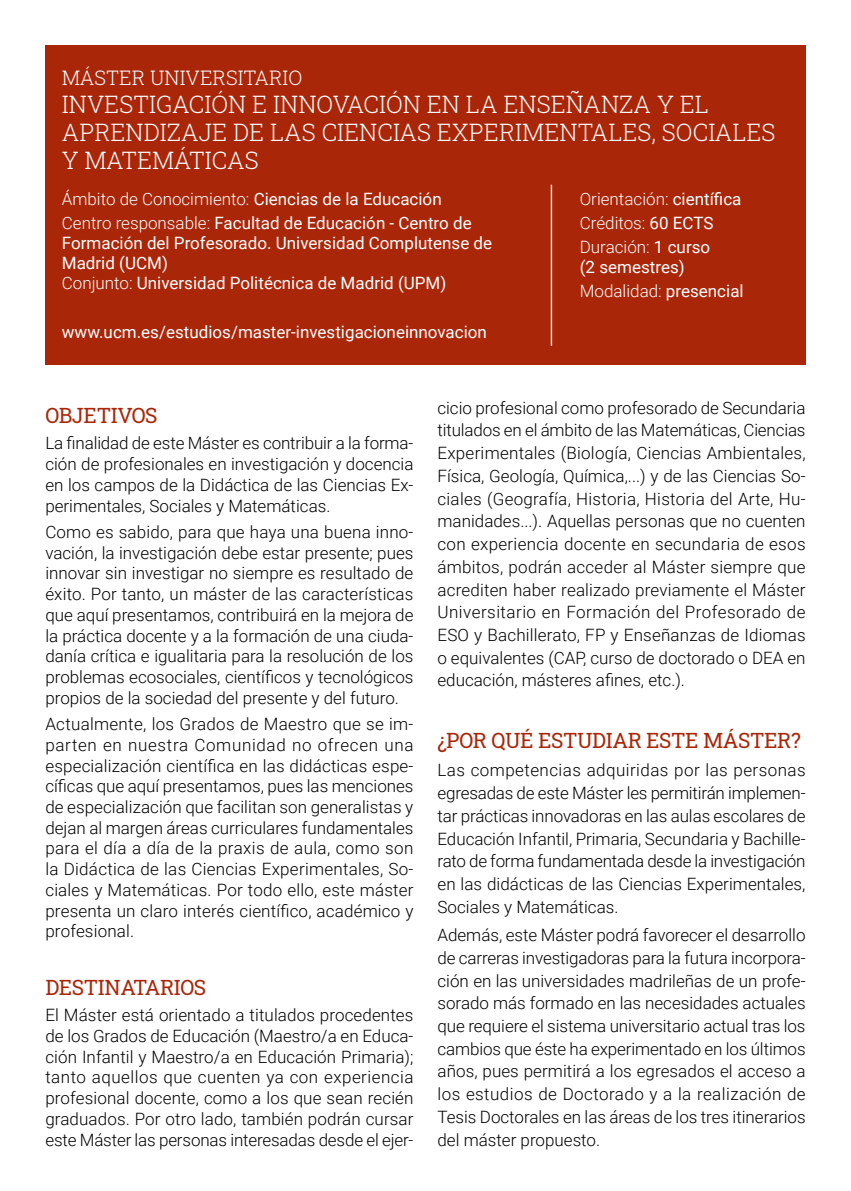
<style>
.page{position:relative;width:851px;height:1191px;background:#fff}
.page>*{position:absolute;margin:0;border:0;box-sizing:border-box;transform-origin:0 0}
.TÍTULO_1_BLANCO{font:300 24px/28px "Roboto Slab";color:#fff}
.TÍTULO_1{font:21px "Roboto Slab";letter-spacing:-.02em;color:#aa2608}
.TÍTULO_2_BLANCO{font:300 20px "Roboto Slab";color:#fff}
.TEXTO{font:300 17px/20.8px "Roboto";color:#000;text-align:justify}
.t1{font:17px/20px "Roboto";color:#fff}
.t2{font:300 17px "Roboto";color:#fff}
.s1{font-weight:400}
.s2{font-weight:300}
</style>
<div class="page">
<div style="left:45px;top:45px;width:760px;height:320px;background:#aa2608"></div>
<hr style="left:550px;top:185px;width:2px;height:161px;background:#fff">
<p class="TÍTULO_2_BLANCO" style="left:62px;top:64px;width:242px">MÁSTER UNIVERSITARIO</p>
<p class="TÍTULO_1_BLANCO" style="left:62px;top:89px;width:715px">INVESTIGACIÓN E INNOVACIÓN EN LA ENSEÑANZA Y EL<br>APRENDIZAJE DE LAS CIENCIAS EXPERIMENTALES, SOCIALES<br>Y MATEMÁTICAS</p>
<p class="t2" style="left:62px;top:187px;width:381px">Ámbito de Conocimiento: <span class="s1">Ciencias de la Educación</span></p>
<p class="t1" style="left:62px;top:213px;width:432px"><span class="s2">Centro responsable:</span> Facultad de Educación - Centro de Formación del Profesorado. Universidad Complutense de Madrid (UCM)<br><span class="s2">Conjunto:</span> Universidad Politécnica de Madrid (UPM)</p>
<p class="t1" style="left:62px;top:321px;width:426px">www.ucm.es/estudios/master-investigacioneinnovacion</p>
<p class="t2" style="left:579px;top:187px;width:163px">Orientación: <span class="s1">científica</span></p>
<p class="t2" style="left:579px;top:211px;width:135px">Créditos: <span class="s1">60 ECTS</span></p>
<p class="t1" style="left:579px;top:237px;width:132px"><span class="s2">Duración:</span> 1 curso (2 semestres)</p>
<p class="t2" style="left:579px;top:279px;width:165px">Modalidad: <span class="s1">presencial</span></p>
<p class="TÍTULO_1" style="left:45px;top:401px;width:114px">OBJETIVOS</p>
<p class="TEXTO" style="left:45px;top:432px;width:369px">La finalidad de este Máster es contribuir a la forma&shy;ción de profesionales en investigación y docencia en los campos de la Didáctica de las Ciencias Ex&shy;perimentales, Sociales y Matemáticas.</p>
<p class="TEXTO" style="left:45px;top:521px;width:369px">Como es sabido, para que haya una buena inno&shy;vación, la investigación debe estar presente; pues innovar sin investigar no siempre es resultado de éxito. Por tanto, un máster de las características que aquí presentamos, contribuirá en la mejora de la práctica docente y a la formación de una ciuda&shy;danía crítica e igualitaria para la resolución de los problemas ecosociales, científicos y tecnológicos propios de la sociedad del presente y del futuro.</p>
<p class="TEXTO" style="left:45px;top:713px;width:369px">Actualmente, los Grados de Maestro que se im&shy;parten en nuestra Comunidad no ofrecen una especialización científica en las didácticas espe&shy;cíficas que aquí presentamos, pues las menciones de especialización que facilitan son generalistas y dejan al margen áreas curriculares fundamentales para el día a día de la praxis de aula, como son la Didáctica de las Ciencias Experimentales, So&shy;ciales y Matemáticas. Por todo ello, este máster presenta un claro interés científico, académico y profesional.</p>
<p class="TÍTULO_1" style="left:45px;top:973px;width:162px">DESTINATARIOS</p>
<p class="TEXTO" style="left:45px;top:1004px;width:369px">El Máster está orientado a titulados procedentes de los Grados de Educación (Maestro/a en Educa&shy;ción Infantil y Maestro/a en Educación Primaria); tanto aquellos que cuenten ya con experiencia profesional docente, como a los que sean recién graduados. Por otro lado, también podrán cursar este Máster las personas interesadas desde el ejer-</p>
<p class="TEXTO" style="left:437px;top:395px;width:369px;line-height:22.8px">cicio profesional como profesorado de Secundaria titulados en el ámbito de las Matemáticas, Ciencias Experimentales (Biología, Ciencias Ambientales, Física, Geología, Química,...) y de las Ciencias So&shy;ciales (Geografía, Historia, Historia del Arte, Hu&shy;manidades...). Aquellas personas que no cuenten con experiencia docente en secundaria de esos ámbitos, podrán acceder al Máster siempre que acrediten haber realizado previamente el Máster Universitario en Formación del Profesorado de ESO y Bachillerato, FP y Enseñanzas de Idiomas o equivalentes (CAP, curso de doctorado o DEA en educación, másteres afines, etc.).</p>
<p class="TÍTULO_1" style="left:437px;top:726px;width:365px">¿POR QUÉ ESTUDIAR ESTE MÁSTER?</p>
<p class="TEXTO" style="left:437px;top:758px;width:369px;line-height:22.8px">Las competencias adquiridas por las personas egresadas de este Máster les permitirán implemen&shy;tar prácticas innovadoras en las aulas escolares de Educación Infantil, Primaria, Secundaria y Bachille&shy;rato de forma fundamentada desde la investigación en las didácticas de las Ciencias Experimentales, Sociales y Matemáticas.</p>
<p class="TEXTO" style="left:437px;top:923px;width:369px;line-height:22.8px">Además, este Máster podrá favorecer el desarrollo de carreras investigadoras para la futura incorpora&shy;ción en las universidades madrileñas de un profe&shy;sorado más formado en las necesidades actuales que requiere el sistema universitario actual tras los cambios que éste ha experimentado en los últimos años, pues permitirá a los egresados el acceso a los estudios de Doctorado y a la realización de Tesis Doctorales en las áreas de los tres itinerarios del máster propuesto.</p>
</div>
